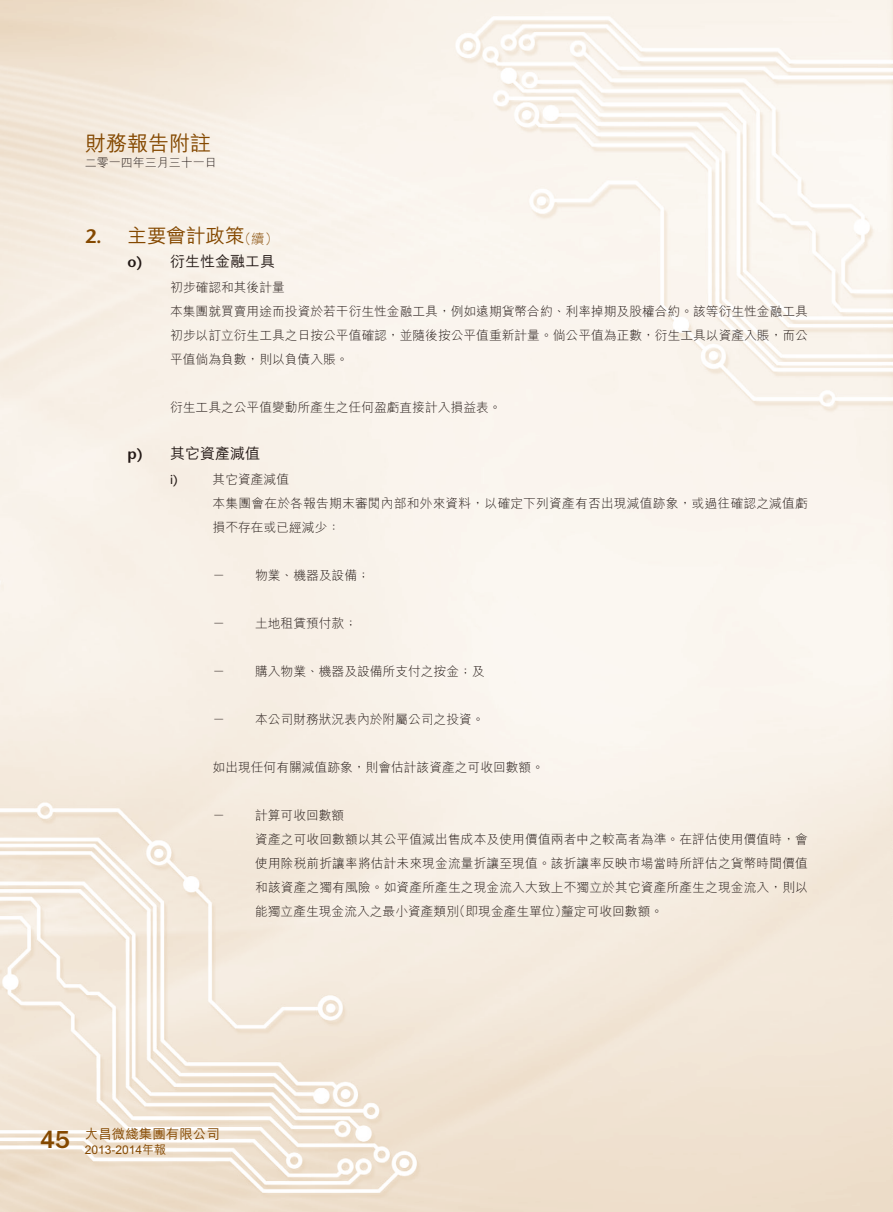
<style>
.page{position:relative;width:893px;height:1212px;background:#fff}
.page>*{position:absolute;margin:0;border:0;box-sizing:border-box;transform-origin:0 0}
.t1{font:21px "M Hei HK Medium E Ten B5 H";color:#844800}
.t2{font:19.5px "M Hei HK Medium E Ten B5 H";color:#844800}
.t3{font:15px "M Hei HK Medium E Ten B5 H";color:#231916}
.t4{font:13.5px "M Hei HK Medium E Ten B5 H";color:#844800}
.t5{font:12.75px/24px "M Hei HK Light E Ten B5 H";color:#231916}
.t6{font:500 12.75px "Stone Sans Std";color:#231916}
.t7{font:12px "M Hei HK Medium E Ten B5 H";color:#844800}
.t8{font:12px "M Hei HK Light E Ten B5 H";color:#231916}
.s1{font-family:"Stone Sans Std";font-weight:600}
.s2{font-family:"M Hei HK Light E Ten B5 H";font-size:13.5px}
</style>
<div class="page">
<img style="left:0;top:0;width:893px;height:1212px">
<h1 class="t1" style="left:85px;top:135px;width:127px">財務報告附註</h1>
<p class="t8" style="left:85px;top:158px;width:133px">二零一四年三月三十一日</p>
<h2 class="t2" style="left:85px;top:228px;width:195px"><span class="s1">2.</span> 主要會計政策<span class="s2">（續）</span></h2>
<p class="t3" style="left:128px;top:256px;width:149px"><span class="s1">o)</span> 衍生性金融工具</p>
<p class="t5" style="left:170px;top:277px;width:639px">初步確認和其後計量<br>本集團就買賣用途而投資於若干衍生性金融工具，例如遠期貨幣合約、利率掉期及股權合約。該等衍生性金融工具初步以訂立衍生工具之日按公平值確認，並隨後按公平值重新計量。倘公平值為正數，衍生工具以資產入賬，而公平值倘為負數，則以負債入賬。</p>
<p class="t5" style="left:170px;top:397px;width:333px">衍生工具之公平值變動所產生之任何盈虧直接計入損益表。</p>
<p class="t3" style="left:128px;top:448px;width:134px"><span class="s1">p)</span> 其它資產減值</p>
<p class="t6" style="left:170px;top:473px;width:9px">i)</p>
<p class="t5" style="left:213px;top:469px;width:597px">其它資產減值<br>本集團會在於各報告期末審閱內部和外來資料，以確定下列資產有否出現減值跡象，或過往確認之減值虧損不存在或已經減少：</p>
<p class="t5" style="left:213px;top:565px;width:14px">－</p>
<p class="t5" style="left:255px;top:565px;width:116px">物業、機器及設備；</p>
<p class="t5" style="left:213px;top:613px;width:14px">－</p>
<p class="t5" style="left:255px;top:613px;width:103px">土地租賃預付款；</p>
<p class="t5" style="left:213px;top:661px;width:14px">－</p>
<p class="t5" style="left:255px;top:661px;width:231px">購入物業、機器及設備所支付之按金；及</p>
<p class="t5" style="left:213px;top:709px;width:14px">－</p>
<p class="t5" style="left:255px;top:709px;width:231px">本公司財務狀況表內於附屬公司之投資。</p>
<p class="t5" style="left:213px;top:757px;width:333px">如出現任何有關減值跡象，則會估計該資產之可收回數額。</p>
<p class="t5" style="left:213px;top:805px;width:14px">－</p>
<p class="t5" style="left:255px;top:805px;width:554px">計算可收回數額<br>資產之可收回數額以其公平值減出售成本及使用價值兩者中之較高者為準。在評估使用價值時，會使用除稅前折讓率將估計未來現金流量折讓至現值。該折讓率反映市場當時所評估之貨幣時間價值和該資產之獨有風險。如資產所產生之現金流入大致上不獨立於其它資產所產生之現金流入，則以能獨立產生現金流入之最小資產類別（即現金產生單位）釐定可收回數額。</p>
<p class="t4" style="left:85px;top:1129px;width:136px">大昌微綫集團有限公司</p>
<p class="t7" style="left:40px;top:1145px;width:128px"><sup>45</sup> 2013-2014年報</p>
</div>
